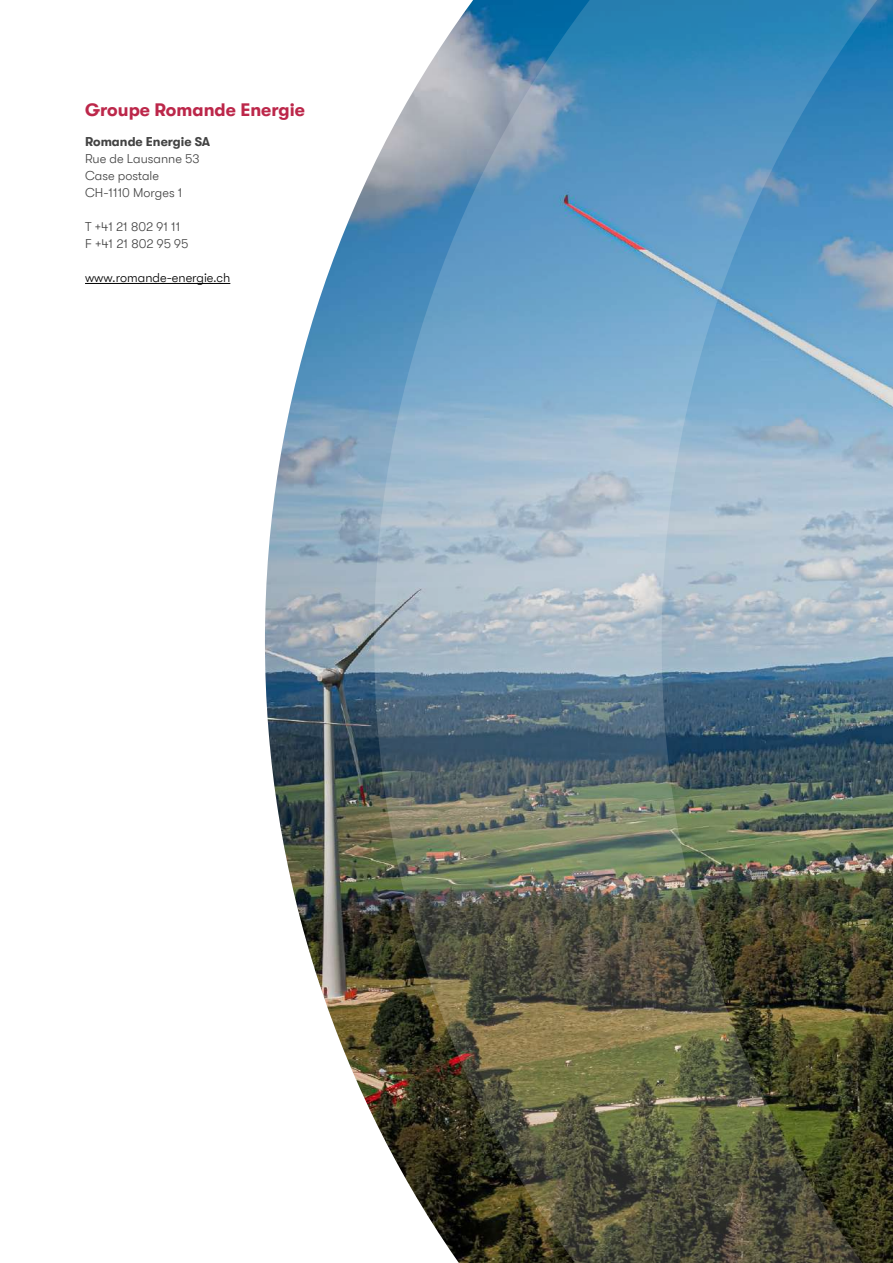
<style>
.page{position:relative;width:893px;height:1263px;background:#fff}
.page>*{position:absolute;margin:0;border:0;box-sizing:border-box;transform-origin:0 0}
.t1{font:700 18px "GT Walsheim";color:#bc274a}
.t2{font:300 12.75px/17.1px "GT Walsheim";color:#434343}
.t3{font:300 12.75px "GT Walsheim";color:#000}
.t4{font:700 12.75px "GT Walsheim";color:#434343}
</style>
<div class="page">
<img style="left:483px;top:0;width:404px;height:1263px">
<img style="left:230px;top:0;width:253px;height:1263px">
<hr style="left:85px;top:283px;width:145px;height:1px;background:#000">
<h1 class="t1" style="left:85px;top:100px;width:221px">Groupe Romande Energie</h1>
<p class="t4" style="left:85px;top:134px;width:127px">Romande Energie SA</p>
<p class="t2" style="left:85px;top:150px;width:116px">Rue de Lausanne 53<br>Case postale<br>CH-1110 Morges 1</p>
<p class="t2" style="left:85px;top:218px;width:105px">T +41 21 802 91 11<br>F +41 21 802 95 95</p>
<p class="t3" style="left:85px;top:271px;width:147px">www.romande-energie.ch</p>
</div>
